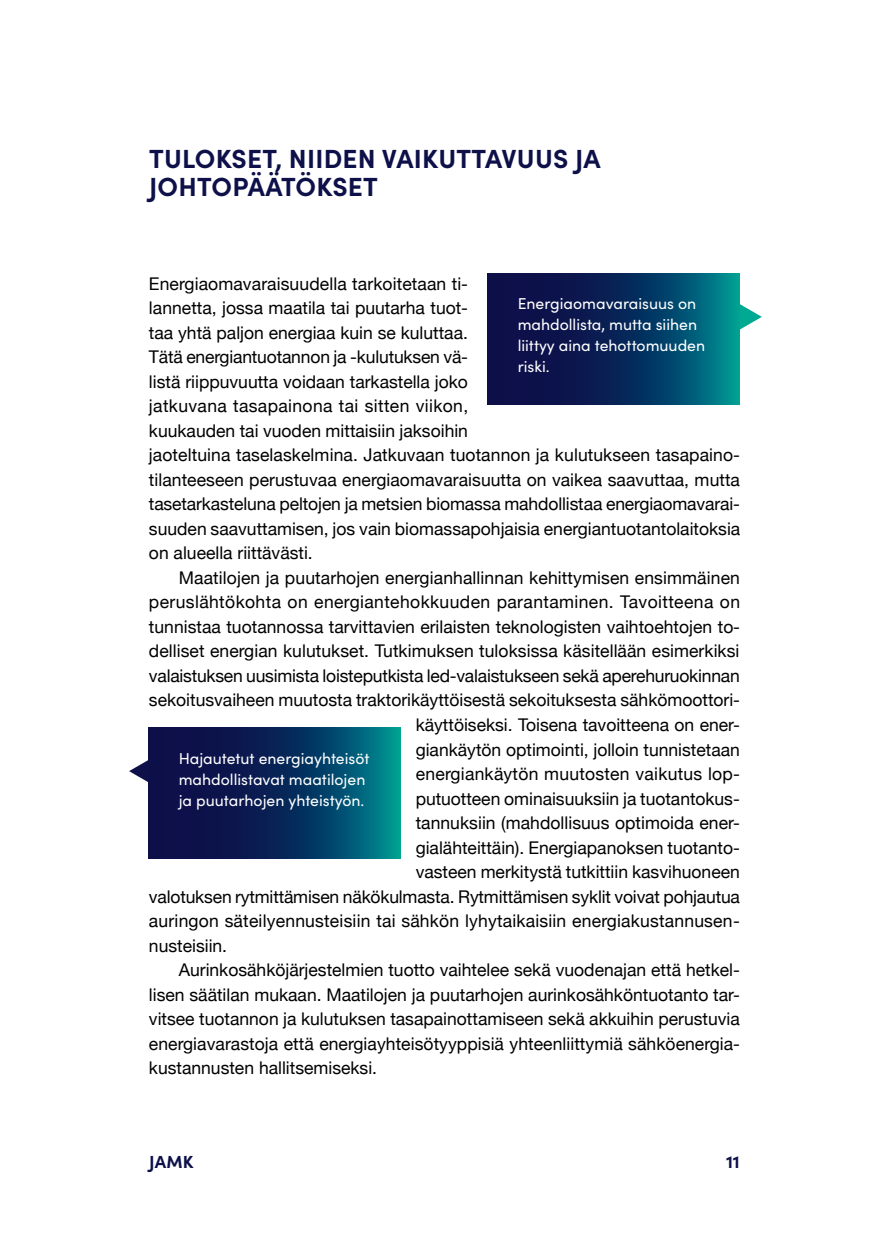
<style>
.page{position:relative;width:874px;height:1241px;background:#fff}
.page>*{position:absolute;margin:0;border:0;box-sizing:border-box;transform-origin:0 0}
.Otsikko_1{font:700 26.25px/28px "Sofia Pro";letter-spacing:.01em;color:#0d1049}
.Leipis_sisennys{font:17.5px/24.5px "Helvetica Neue";color:#000;text-align:justify}
.Leipis_otsikon_jälke{font:17.5px/24.5px "Helvetica Neue";color:#000}
.Leipis_sisennys-2{font:17.5px "Helvetica Neue";letter-spacing:.025em;color:#000}
.t1{font:700 17.5px "Sofia Pro";letter-spacing:.01em;color:#0d1049}
.Infoboksi_leipis_val{font:15.75px/21px "Sofia Pro";color:#fff}
</style>
<div class="page">
<svg style="left:739px;top:293px;width:22px;height:48px"></svg>
<svg style="left:487px;top:273px;width:252px;height:131px;background:#06335e"></svg>
<svg style="left:129px;top:747px;width:20px;height:48px"></svg>
<svg style="left:149px;top:727px;width:251px;height:131px;background:#06345f"></svg>
<p class="Otsikko_1" style="left:149px;top:142px;width:453px">TULOKSET, NIIDEN VAIKUTTAVUUS JA<br>JOHTOPÄÄTÖKSET</p>
<p class="Leipis_otsikon_jälke" style="left:149px;top:272px;width:592px">Energiaomavaraisuudella tarkoitetaan ti-<br>lannetta, jossa maatila tai puutarha tuot-<br>taa yhtä paljon energiaa kuin se kuluttaa.<br>Tätä energiantuotannon ja -kulutuksen vä-<br>listä riippuvuutta voidaan tarkastella joko<br>jatkuvana tasapainona tai sitten viikon,<br>kuukauden tai vuoden mittaisiin jaksoihin<br>jaoteltuina taselaskelmina. Jatkuvaan tuotannon ja kulutukseen tasapaino&shy;tilanteeseen perustuvaa energiaomavaraisuutta on vaikea saavuttaa, mutta tasetarkasteluna peltojen ja metsien biomassa mahdollistaa energiaomavarai&shy;suuden saavuttamisen, jos vain biomassapohjaisia energiantuotantolaitoksia on alueella riittävästi.</p>
<p class="Leipis_sisennys" style="left:179px;top:566px;width:562px">Maatilojen ja puutarhojen energianhallinnan kehittymisen ensimmäinen</p>
<p class="Leipis_sisennys-2" style="left:149px;top:589px;width:592px">peruslähtökohta on energiantehokkuuden parantaminen. Tavoitteena on</p>
<p class="Leipis_sisennys" style="left:149px;top:615px;width:592px">tunnistaa tuotannossa tarvittavien erilaisten teknologisten vaihtoehtojen to-</p>
<p class="Leipis_sisennys" style="left:149px;top:640px;width:591px">delliset energian kulutukset. Tutkimuksen tuloksissa käsitellään esimerkiksi</p>
<p class="Leipis_sisennys" style="left:149px;top:664px;width:592px">valaistuksen uusimista loisteputkista led-valaistukseen sekä aperehuruokinnan</p>
<p class="Leipis_sisennys" style="left:149px;top:689px;width:592px">sekoitusvaiheen muutosta traktorikäyttöisestä sekoituksesta sähkömoottori-</p>
<p class="Leipis_sisennys" style="left:415px;top:713px;width:325px">käyttöiseksi. Toisena tavoitteena on ener-</p>
<p class="Leipis_sisennys" style="left:415px;top:738px;width:325px">giankäytön optimointi, jolloin tunnistetaan</p>
<p class="Leipis_sisennys" style="left:415px;top:762px;width:325px">energiankäytön muutosten vaikutus lop-</p>
<p class="Leipis_sisennys" style="left:415px;top:787px;width:325px">putuotteen ominaisuuksiin ja tuotantokus-</p>
<p class="Leipis_sisennys" style="left:415px;top:811px;width:325px">tannuksiin (mahdollisuus optimoida ener-</p>
<p class="Leipis_sisennys" style="left:415px;top:836px;width:325px">gialähteittäin). Energiapanoksen tuotanto-</p>
<p class="Leipis_sisennys" style="left:415px;top:860px;width:325px">vasteen merkitystä tutkittiin kasvihuoneen</p>
<p class="Leipis_sisennys" style="left:149px;top:885px;width:592px">valotuksen rytmittämisen näkökulmasta. Rytmittämisen syklit voivat pohjautua</p>
<p class="Leipis_sisennys" style="left:149px;top:909px;width:592px">auringon säteilyennusteisiin tai sähkön lyhytaikaisiin energiakustannusen-</p>
<p class="Leipis_sisennys" style="left:149px;top:934px;width:80px">nusteisiin.</p>
<p class="Leipis_sisennys" style="left:149px;top:958px;width:592px;text-indent:30px">Aurinkosähköjärjestelmien tuotto vaihtelee sekä vuodenajan että hetkel&shy;lisen säätilan mukaan. Maatilojen ja puutarhojen aurinkosähköntuotanto tar&shy;vitsee tuotannon ja kulutuksen tasapainottamiseen sekä akkuihin perustuvia energiavarastoja että energiayhteisötyyppisiä yhteenliittymiä sähköenergia&shy;kustannusten hallitsemiseksi.</p>
<p class="Infoboksi_leipis_val" style="left:517px;top:292px;width:189px">Energiaomavaraisuus on mahdollista, mutta siihen liittyy aina tehottomuuden riski.</p>
<p class="Infoboksi_leipis_val" style="left:179px;top:746px;width:192px">Hajautetut energiayhteisöt mahdollistavat maatilojen ja puutarhojen yhteistyön.</p>
<p class="t1" style="left:149px;top:1148px;width:46px">JAMK</p>
<p class="t1" style="left:725px;top:1148px;width:15px">11</p>
</div>
